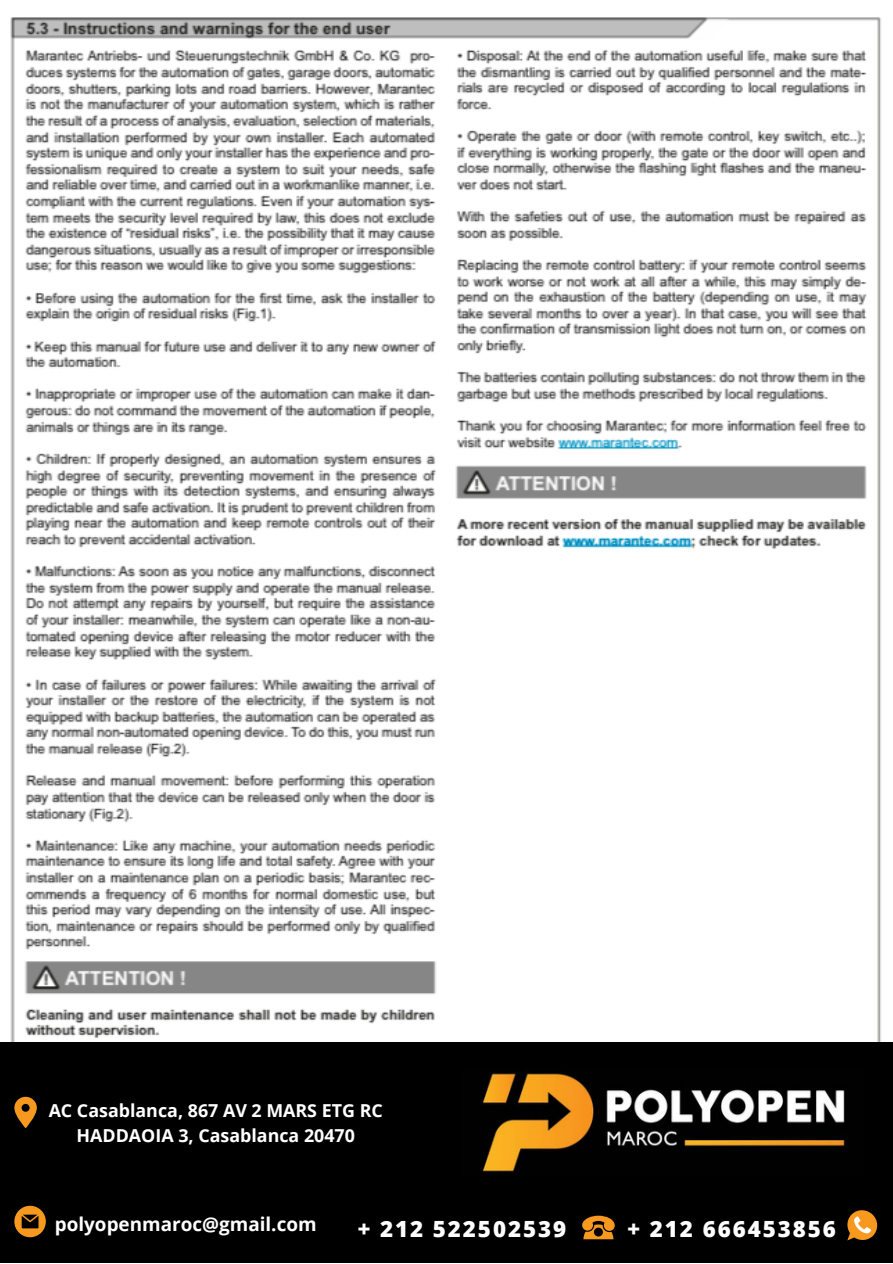
<style>
.page{position:relative;width:893px;height:1264px;background:#fff}
.page>*{position:absolute;margin:0;border:0;box-sizing:border-box;transform-origin:0 0}
.t1{font:800 22.35px "Open Sans";letter-spacing:.09em;color:#fff}
.t2{font:700 18.9px "Open Sans";color:#fff}
.t3{font:700 17.85px/24.9px "Open Sans";color:#fff;text-align:center}
</style>
<div class="page">
<img style="left:10px;top:17px;width:871px;height:1025px">
<div style="left:0;top:1042px;width:892px;height:220px;background:#000"></div>
<img style="left:481px;top:1072px;width:364px;height:100px">
<svg style="left:14px;top:1096px;width:23px;height:32px"></svg>
<svg style="left:14px;top:1205px;width:32px;height:32px"></svg>
<svg style="left:847px;top:1210px;width:31px;height:31px"></svg>
<svg style="left:582px;top:1215px;width:32px;height:24px"></svg>
<p class="t3" style="left:49px;top:1097px;width:335px">AC Casablanca, 867 AV 2 MARS ETG RC<br>HADDAOIA 3, Casablanca 20470</p>
<p class="t2" style="left:55px;top:1211px;width:263px">polyopenmaroc@gmail.com</p>
<p class="t1" style="left:357px;top:1213px;width:210px">+ 212 522502539</p>
<p class="t1" style="left:627px;top:1213px;width:210px">+ 212 666453856</p>
</div>
